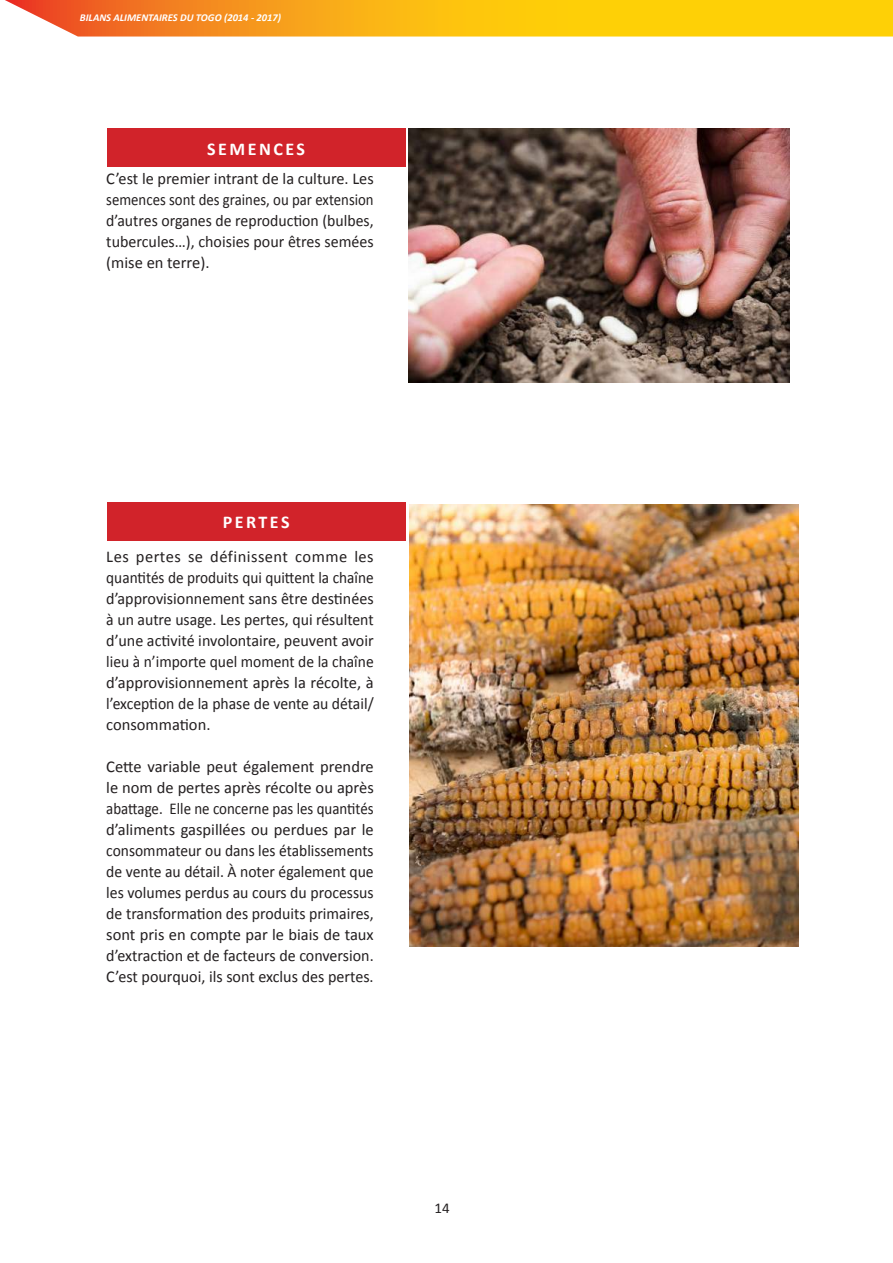
<style>
.page{position:relative;width:893px;height:1263px;background:#fff}
.page>*{position:absolute;margin:0;border:0;box-sizing:border-box;transform-origin:0 0}
.t1{font:700 18px "Calibri";letter-spacing:.14em;color:#fff}
.t2{font:16.5px/21px "Calibri";color:#231f20;text-align:justify}
.t3{font:15px "Calibri";color:#231f20}
.t4{font:italic 700 10.5px "Calibri";color:#fff}
</style>
<div class="page">
<svg style="left:5px;top:0;width:888px;height:37px;background:#fab41e"></svg>
<div style="left:107px;top:128px;width:298px;height:39px;background:#d1232a"></div>
<div style="left:107px;top:502px;width:298px;height:39px;background:#d1232a"></div>
<img style="left:410px;top:505px;width:389px;height:441px">
<img style="left:408px;top:128px;width:382px;height:254px">
<p class="t4" style="left:80px;top:11px;width:203px">BILANS ALIMENTAIRES DU TOGO (2014 - 2017)</p>
<p class="t1" style="left:207px;top:137px;width:99px">SEMENCES</p>
<p class="t2" style="left:106px;top:167px;width:269px">C’est le premier intrant de la culture. Les semences sont des graines, ou par extension d’autres organes de reproduction (bulbes, tubercules…), choisies pour êtres semées (mise en terre).</p>
<p class="t1" style="left:223px;top:511px;width:68px">PERTES</p>
<p class="t2" style="left:106px;top:545px;width:269px">Les pertes se définissent comme les quantités de produits qui quittent la chaîne d’approvisionnement sans être destinées à un autre usage. Les pertes, qui résultent d’une activité involontaire, peuvent avoir lieu à n’importe quel moment de la chaîne d’approvisionnement après la récolte, à l’exception de la phase de vente au détail/ consommation.</p>
<p class="t2" style="left:106px;top:755px;width:269px">Cette variable peut également prendre le nom de pertes après récolte ou après abattage. Elle ne concerne pas les quantités d’aliments gaspillées ou perdues par le consommateur ou dans les établissements de vente au détail. À noter également que les volumes perdus au cours du processus de transformation des produits primaires, sont pris en compte par le biais de taux d’extraction et de facteurs de conversion.<br>C’est pourquoi, ils sont exclus des pertes.</p>
<p class="t3" style="left:435px;top:1199px;width:17px">14</p>
</div>
